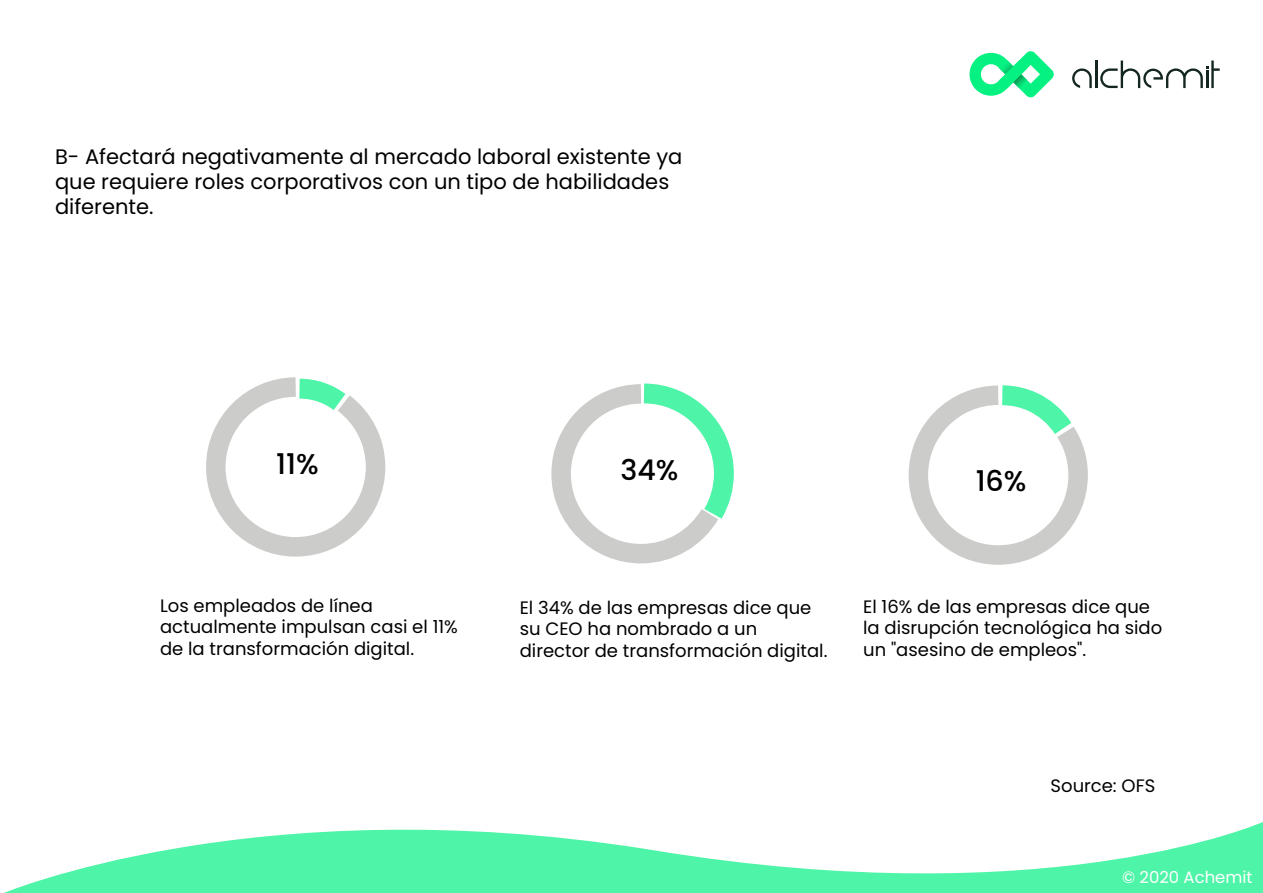
<style>
.page{position:relative;width:1263px;height:893px;background:#fff}
.page>*{position:absolute;margin:0;border:0;box-sizing:border-box;transform-origin:0 0}
.t1{font:500 28.5px "Poppins";color:#000}
.t2{font:21px/25.2px "Poppins";color:#000}
.t3{font:18px/21.6px "Poppins";color:#000}
.t4{font:16.5px "Poppins";color:#fff}
</style>
<div class="page">
<svg style="left:969px;top:51px;width:85px;height:46px"></svg>
<hr style="left:1095px;top:60px;width:2px;height:28px;background:#13261f">
<svg style="left:1100px;top:60px;width:120px;height:28px"></svg>
<svg style="left:1072px;top:68px;width:20px;height:20px"></svg>
<svg style="left:4px;top:822px;width:1259px;height:71px;fill:#4ef4a7"></svg>
<svg style="left:206px;top:377px;width:180px;height:180px"></svg>
<svg style="left:551px;top:383px;width:183px;height:181px"></svg>
<svg style="left:908px;top:385px;width:180px;height:180px"></svg>
<p class="t2" style="left:55px;top:144px;width:629px">B- Afectará negativamente al mercado laboral existente ya que requiere roles corporativos con un tipo de habilidades diferente.</p>
<h1 class="t1" style="left:276px;top:448px;width:44px">11%</h1>
<h1 class="t1" style="left:621px;top:454px;width:59px">34%</h1>
<h1 class="t1" style="left:976px;top:464px;width:52px">16%</h1>
<p class="t3" style="left:160px;top:595px;width:299px">Los empleados de línea actualmente impulsan casi el 11% de la transformación digital.</p>
<p class="t3" style="left:520px;top:596px;width:309px">El 34% de las empresas dice que su CEO ha nombrado a un director de transformación digital.</p>
<p class="t3" style="left:863px;top:595px;width:301px">El 16% de las empresas dice que la disrupción tecnológica ha sido un "asesino de empleos".</p>
<p class="t3" style="left:1050px;top:775px;width:106px">Source: OFS</p>
<p class="t4" style="left:1122px;top:868px;width:132px">© 2020 Achemit</p>
</div>
